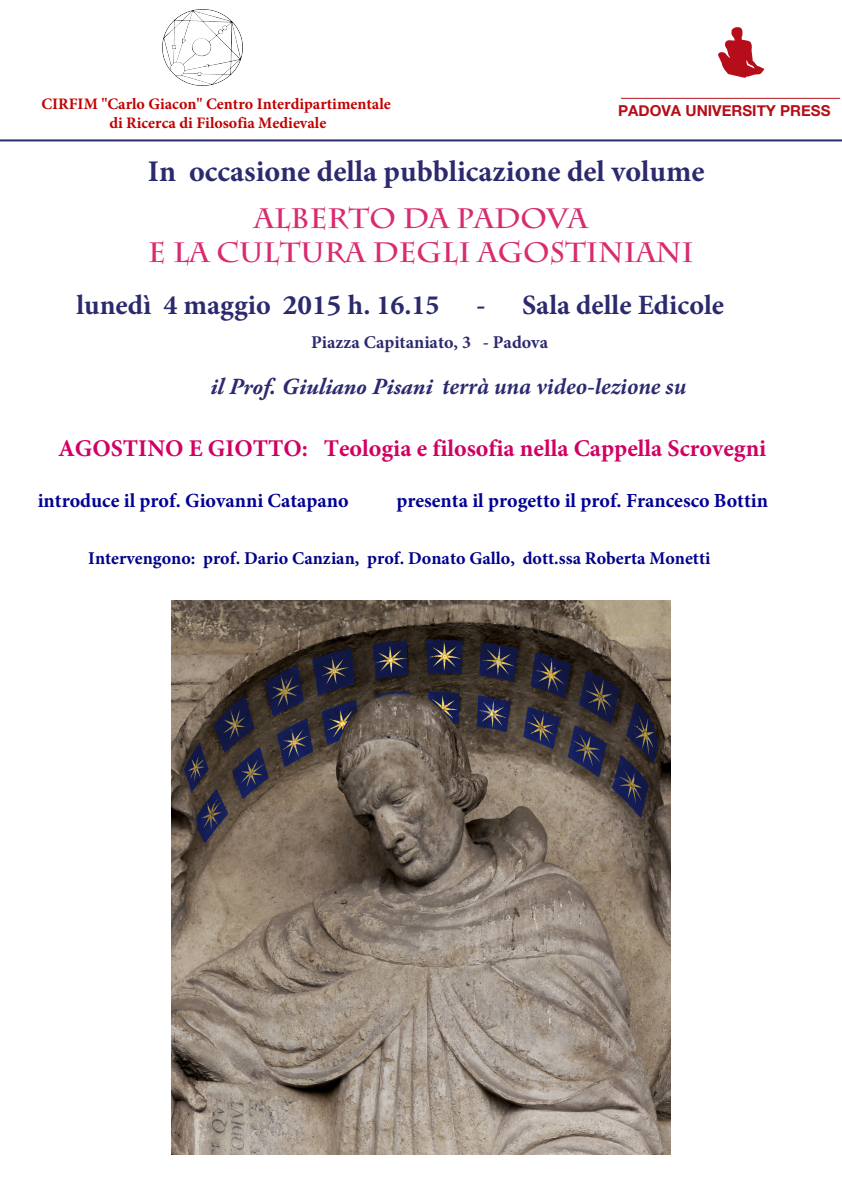
<style>
.page{position:relative;width:842px;height:1191px;background:#fff}
.page>*{position:absolute;margin:0;border:0;box-sizing:border-box;transform-origin:0 0}
.t1{font:700 30px "Minion Pro";color:#2c2a6e}
.t2{font:700 28px/33.6px "Charlemagne Std";color:#d92b6f;text-align:center}
.t3{font:700 28px "Minion Pro";color:#2c2a6e}
.t4{font:700 24px "Minion Pro";color:#d10063}
.t5{font:italic 700 23px "Minion Pro";color:#2c2a6e}
.t6{font:700 20px "Minion Pro";color:#000095}
.t7{font:700 18px "Minion Pro";color:#00008a}
.t8{font:700 18px "Minion Pro";color:#2c2a6e}
.t9{font:700 16px/19.2px "Minion Pro";color:#c10000;text-align:center}
.t10{font:700 15.1px "Helvetica Neue";color:#b50e1a}
.s1{font-family:"Adobe Garamond Pro"}
</style>
<div class="page">
<svg style="left:718px;top:27px;width:46px;height:51px"></svg>
<hr style="left:621px;top:98px;width:219px;height:1px;background:#b50e1a">
<hr style="left:0;top:139px;width:842px;height:2px;background:#2c2a6e">
<img style="left:172px;top:600px;width:498px;height:555px">
<img style="left:163px;top:10px;width:79px;height:75px">
<p class="t9" style="left:41px;top:94px;width:351px">CIRFIM "Carlo Giacon" Centro Interdipartimentale di Ricerca di Filosofia Medievale</p>
<p class="t10" style="left:618px;top:101px;width:214px">PADOVA UNIVERSITY PRESS</p>
<p class="t1" style="left:148px;top:150px;width:558px">In occasione della pubblicazione del volume</p>
<p class="t2" style="left:148px;top:202px;width:547px">ALBERTO DA PADOVA<br>E LA CULTURA DEGLI AGOSTINIANI</p>
<p class="t3" style="left:76px;top:286px;width:365px">lunedì 4 maggio <span class="s1">2015</span> h. 16.15</p>
<p class="t3" style="left:476px;top:286px;width:249px">- Sala delle Edicole</p>
<p class="t8" style="left:311px;top:330px;width:238px">Piazza Capitaniato, 3 - Padova</p>
<p class="t5" style="left:210px;top:371px;width:478px"><span class="s1">il Prof. Giuliano Pisani</span> terrà una video-lezione su</p>
<h3 class="t4" style="left:58px;top:431px;width:710px">AGOSTINO E GIOTTO: Teologia e filosofia nella Cappella Scrovegni</h3>
<p class="t6" style="left:38px;top:487px;width:312px">introduce il prof. Giovanni Catapano</p>
<p class="t6" style="left:396px;top:487px;width:373px">presenta il progetto il prof. Francesco Bottin</p>
<p class="t7" style="left:88px;top:546px;width:624px">Intervengono: prof. Dario Canzian, prof. Donato Gallo, dott.ssa Roberta Monetti</p>
</div>
